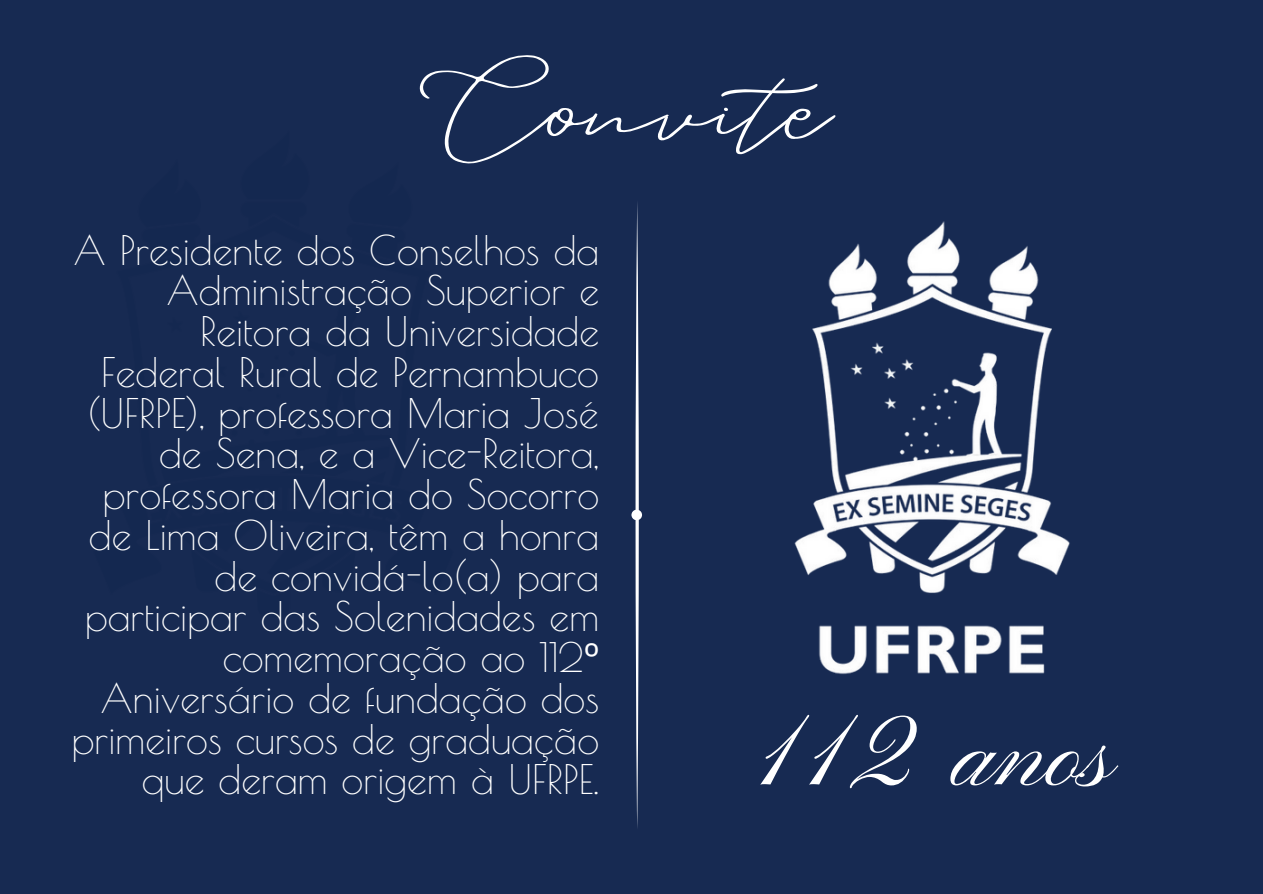
<style>
.page{position:relative;width:1263px;height:894px;background:#fff}
.page>*{position:absolute;margin:0;border:0;box-sizing:border-box;transform-origin:0 0}
.t1{font:218.55px "Warm Script";color:#fff}
.t2{font:101.25px "Pinyon Script";color:#fff}
.t3{font:40.05px/40.7px "Poiret One";color:#fff;text-align:right}
.s1{font-family:"Noto Sans"}
</style>
<div class="page">
<div style="left:0;top:0;width:1263px;height:893px;background:#172a52"></div>
<svg style="left:632px;top:203px;width:10px;height:625px"></svg>
<img style="left:794px;top:221px;width:276px;height:454px">
<h2 class="t1" style="left:420px;top:-55px;width:408px">Convite</h2>
<p class="t3" style="left:72px;top:229px;width:529px">A Presidente dos Conselhos da<br>Administração Superior e<br>Reitora da Universidade<br>Federal Rural de Pernambuco (UFRPE), professora Maria José de Sena, e a Vice-Reitora, professora Maria do Socorro de Lima Oliveira, têm a honra de convidá-lo(a) para participar das Solenidades em comemoração ao 112<span class="s1">º<br></span>Aniversário de fundação dos primeiros cursos de graduação que deram origem à UFRPE.</p>
<p class="t2" style="left:752px;top:697px;width:367px">112 anos</p>
</div>
